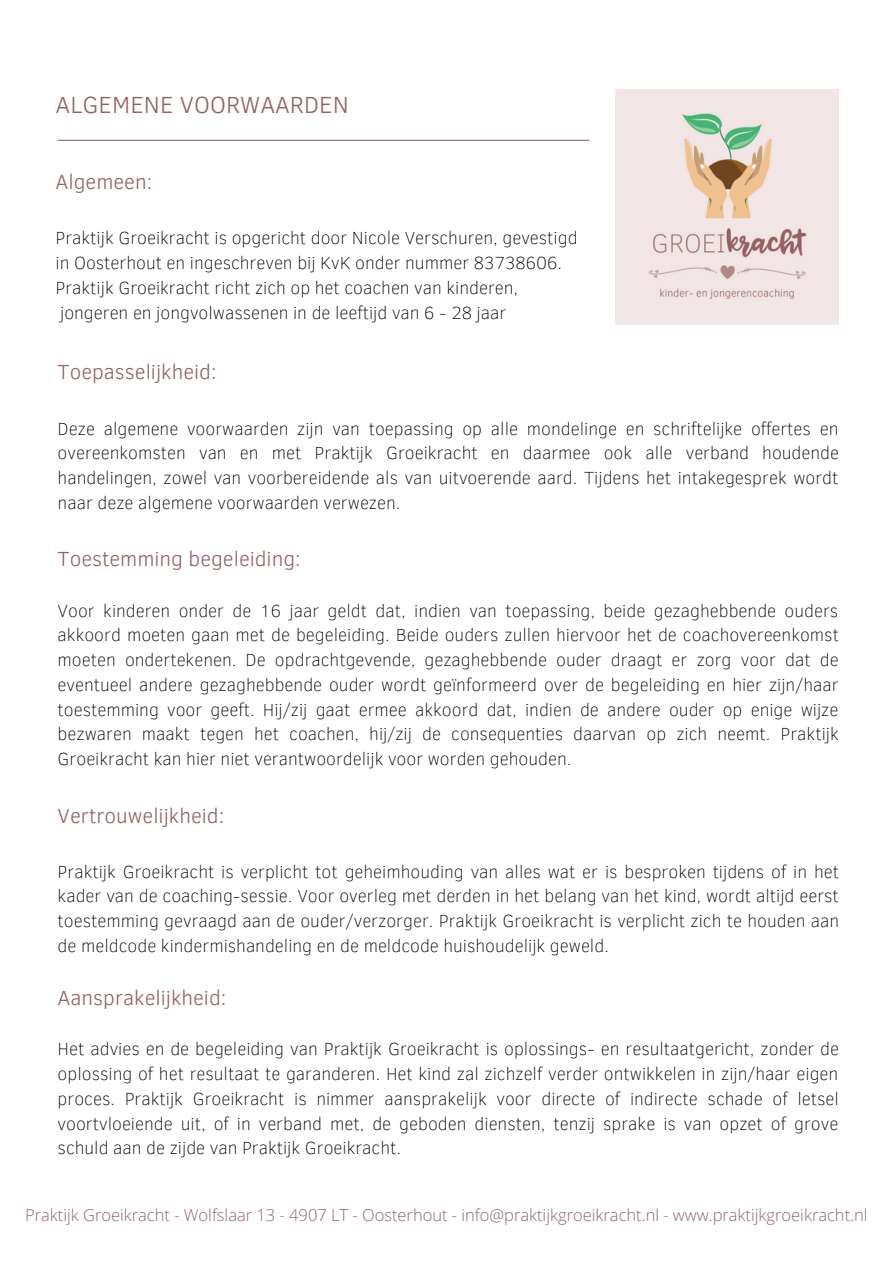
<style>
.page{position:relative;width:893px;height:1264px;background:#fff}
.page>*{position:absolute;margin:0;border:0;box-sizing:border-box;transform-origin:0 0}
.t1{font:300 24px "Clear Sans";color:#966265}
.t2{font:300 21px "Clear Sans";color:#966265}
.t3{font:100 18px/24.8px "Clear Sans";color:#000;text-align:justify}
.t4{font:300 16.5px "Open Sans";color:#966265}
</style>
<div class="page">
<img style="left:615px;top:89px;width:223px;height:235px">
<hr style="left:58px;top:140px;width:531px;height:1px;background:#966265">
<h1 class="t1" style="left:56px;top:87px;width:295px">ALGEMENE VOORWAARDEN</h1>
<p class="t2" style="left:56px;top:167px;width:98px">Algemeen:</p>
<p class="t3" style="left:56px;top:225px;width:523px;text-align:left">Praktijk Groeikracht is opgericht door Nicole Verschuren, gevestigd in Oosterhout en ingeschreven bij KvK onder nummer 83738606.<br>Praktijk Groeikracht richt zich op het coachen van kinderen, jongeren en jongvolwassenen in de leeftijd van 6 - 28 jaar</p>
<p class="t2" style="left:58px;top:357px;width:160px">Toepasselijkheid:</p>
<p class="t3" style="left:58px;top:415px;width:783px">Deze algemene voorwaarden zijn van toepassing op alle mondelinge en schriftelijke offertes en overeenkomsten van en met Praktijk Groeikracht en daarmee ook alle verband houdende handelingen, zowel van voorbereidende als van uitvoerende aard. Tijdens het intakegesprek wordt naar deze algemene voorwaarden verwezen.</p>
<p class="t2" style="left:58px;top:543px;width:244px">Toestemming begeleiding:</p>
<p class="t3" style="left:58px;top:597px;width:782px">Voor kinderen onder de 16 jaar geldt dat, indien van toepassing, beide gezaghebbende ouders akkoord moeten gaan met de begeleiding. Beide ouders zullen hiervoor het de coachovereenkomst moeten ondertekenen. De opdrachtgevende, gezaghebbende ouder draagt er zorg voor dat de eventueel andere gezaghebbende ouder wordt geïnformeerd over de begeleiding en hier zijn/haar toestemming voor geeft. Hij/zij gaat ermee akkoord dat, indien de andere ouder op enige wijze bezwaren maakt tegen het coachen, hij/zij de consequenties daarvan op zich neemt. Praktijk Groeikracht kan hier niet verantwoordelijk voor worden gehouden.</p>
<p class="t2" style="left:58px;top:800px;width:168px">Vertrouwelijkheid:</p>
<p class="t3" style="left:58px;top:858px;width:783px">Praktijk Groeikracht is verplicht tot geheimhouding van alles wat er is besproken tijdens of in het kader van de coaching-sessie. Voor overleg met derden in het belang van het kind, wordt altijd eerst toestemming gevraagd aan de ouder/verzorger. Praktijk Groeikracht is verplicht zich te houden aan de meldcode kindermishandeling en de meldcode huishoudelijk geweld.</p>
<p class="t2" style="left:58px;top:982px;width:170px">Aansprakelijkheid:</p>
<p class="t3" style="left:58px;top:1035px;width:782px">Het advies en de begeleiding van Praktijk Groeikracht is oplossings- en resultaatgericht, zonder de oplossing of het resultaat te garanderen. Het kind zal zichzelf verder ontwikkelen in zijn/haar eigen proces. Praktijk Groeikracht is nimmer aansprakelijk voor directe of indirecte schade of letsel voortvloeiende uit, of in verband met, de geboden diensten, tenzij sprake is van opzet of grove schuld aan de zijde van Praktijk Groeikracht.</p>
<p class="t4" style="left:25px;top:1203px;width:843px">Praktijk Groeikracht - Wolfslaar 13 - 4907 LT - Oosterhout - info@praktijkgroeikracht.nl - www.praktijkgroeikracht.nl</p>
</div>
